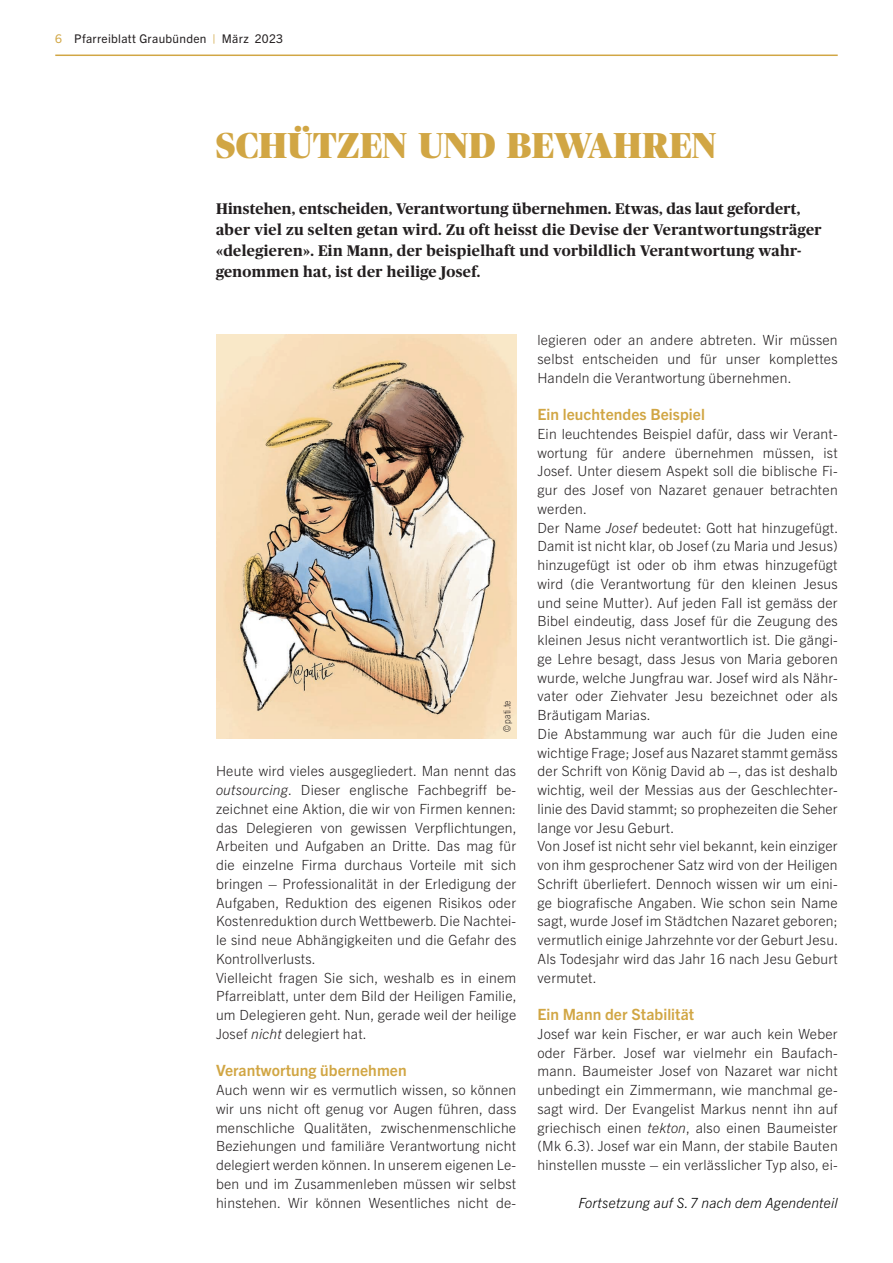
<style>
.page{position:relative;width:893px;height:1263px;background:#fff}
.page>*{position:absolute;margin:0;border:0;box-sizing:border-box;transform-origin:0 0}
.t1{font:900 36px "Publico Banner";letter-spacing:.015em;color:#d1a644}
.t2{font:700 15.6px "Trade Gothic Next LT Pro";letter-spacing:.005em;color:#d1a644}
.t3{font:700 15.3px/21px "Publico";letter-spacing:.025em;color:#231f20}
.t4{font:300 14.1px/18.8px "Trade Gothic Next LT Pro";letter-spacing:.015em;color:#231f20;text-align:justify}
.t5{font:italic 300 14.1px "Trade Gothic Next LT Pro";letter-spacing:.015em;color:#000}
.t6{font:12px "Trade Gothic Next LT Pro";letter-spacing:.025em;color:#231f20}
.t7{font:300 9.75px "Trade Gothic Next LT Pro";letter-spacing:.015em;color:#231f20;scale:.86 1}
.s1{color:#d1a644}
.s2{font-style:italic}
</style>
<div class="page">
<hr style="left:55px;top:55px;width:783px;height:1px;background:#d1a644">
<img style="left:216px;top:334px;width:300px;height:405px">
<p class="t6" style="left:55px;top:31px;width:229px"><span class="s1">6</span> Pfarreiblatt Graubünden <span class="s1">|</span> März 2023</p>
<h1 class="t1" style="left:216px;top:125px;width:502px">SCHÜTZEN UND BEWAHREN</h1>
<p class="t3" style="left:216px;top:198px;width:607px">Hinstehen, entscheiden, Verantwortung übernehmen. Etwas, das laut gefordert, aber viel zu selten getan wird. Zu oft heisst die Devise der Verantwortungsträger «delegieren». Ein Mann, der beispielhaft und vorbildlich Verantwortung wahr&shy;genommen hat, ist der heilige Josef.</p>
<p class="t7" style="left:500px;top:732px;width:39px;rotate:-90deg">© pati.te</p>
<p class="t4" style="left:216px;top:761px;width:302px;text-align:left">Heute wird vieles ausgegliedert. Man nennt das <span class="s2">outsourcing</span>. Dieser englische Fachbegriff be&shy;zeichnet eine Aktion, die wir von Firmen kennen: das Delegieren von gewissen Verpflichtungen, Arbeiten und Aufgaben an Dritte. Das mag für die einzelne Firma durchaus Vorteile mit sich bringen – Professionalität in der Erledigung der Aufgaben, Reduktion des eigenen Risikos oder Kostenreduktion durch Wettbewerb. Die Nachtei&shy;le sind neue Abhängigkeiten und die Gefahr des Kontrollverlusts.<br>Vielleicht fragen Sie sich, weshalb es in einem Pfarreiblatt, unter dem Bild der Heiligen Familie, um Delegieren geht. Nun, gerade weil der heilige Josef <span class="s2">nicht</span> delegiert hat.</p>
<p class="t2" style="left:216px;top:1060px;width:192px">Verantwortung übernehmen</p>
<p class="t4" style="left:216px;top:1080px;width:302px">Auch wenn wir es vermutlich wissen, so können wir uns nicht oft genug vor Augen führen, dass menschliche Qualitäten, zwischenmenschliche Beziehungen und familiäre Verantwortung nicht delegiert werden können. In unserem eigenen Le&shy;ben und im Zusammenleben müssen wir selbst hinstehen. Wir können Wesentliches nicht de-</p>
<p class="t4" style="left:537px;top:330px;width:302px">legieren oder an andere abtreten. Wir müssen selbst entscheiden und für unser komplettes Handeln die Verantwortung übernehmen.</p>
<p class="t2" style="left:537px;top:403px;width:169px">Ein leuchtendes Beispiel</p>
<p class="t4" style="left:537px;top:423px;width:302px;text-align:left">Ein leuchtendes Beispiel dafür, dass wir Verant&shy;wortung für andere übernehmen müssen, ist Josef. Unter diesem Aspekt soll die biblische Fi&shy;gur des Josef von Nazaret genauer betrachten werden.<br>Der Name <span class="s2">Josef</span> bedeutet: Gott hat hinzugefügt.<br>Damit ist nicht klar, ob Josef (zu Maria und Jesus) hinzugefügt ist oder ob ihm etwas hinzugefügt wird (die Verantwortung für den kleinen Jesus und seine Mutter). Auf jeden Fall ist gemäss der Bibel eindeutig, dass Josef für die Zeugung des kleinen Jesus nicht verantwortlich ist. Die gängi&shy;ge Lehre besagt, dass Jesus von Maria geboren wurde, welche Jungfrau war. Josef wird als Nähr&shy;vater oder Ziehvater Jesu bezeichnet oder als Bräutigam Marias.<br>Die Abstammung war auch für die Juden eine wichtige Frage; Josef aus Nazaret stammt gemäss der Schrift von König David ab –, das ist deshalb wichtig, weil der Messias aus der Geschlechter&shy;linie des David stammt; so prophezeiten die Seher lange vor Jesu Geburt.<br>Von Josef ist nicht sehr viel bekannt, kein einziger von ihm gesprochener Satz wird von der Heiligen Schrift überliefert. Dennoch wissen wir um eini&shy;ge biografische Angaben. Wie schon sein Name sagt, wurde Josef im Städtchen Nazaret geboren; vermutlich einige Jahrzehnte vor der Geburt Jesu.<br>Als Todesjahr wird das Jahr 16 nach Jesu Geburt vermutet.</p>
<p class="t2" style="left:537px;top:1003px;width:158px">Ein Mann der Stabilität</p>
<p class="t4" style="left:537px;top:1023px;width:302px">Josef war kein Fischer, er war auch kein Weber oder Färber. Josef war vielmehr ein Baufach&shy;mann. Baumeister Josef von Nazaret war nicht unbedingt ein Zimmermann, wie manchmal ge&shy;sagt wird. Der Evangelist Markus nennt ihn auf griechisch einen <span class="s2">tekton</span>, also einen Baumeister (Mk 6.3). Josef war ein Mann, der stabile Bauten hinstellen musste – ein verlässlicher Typ also, ei-</p>
<p class="t5" style="left:578px;top:1193px;width:261px">Fortsetzung auf S.7 nach dem Agendenteil</p>
</div>
